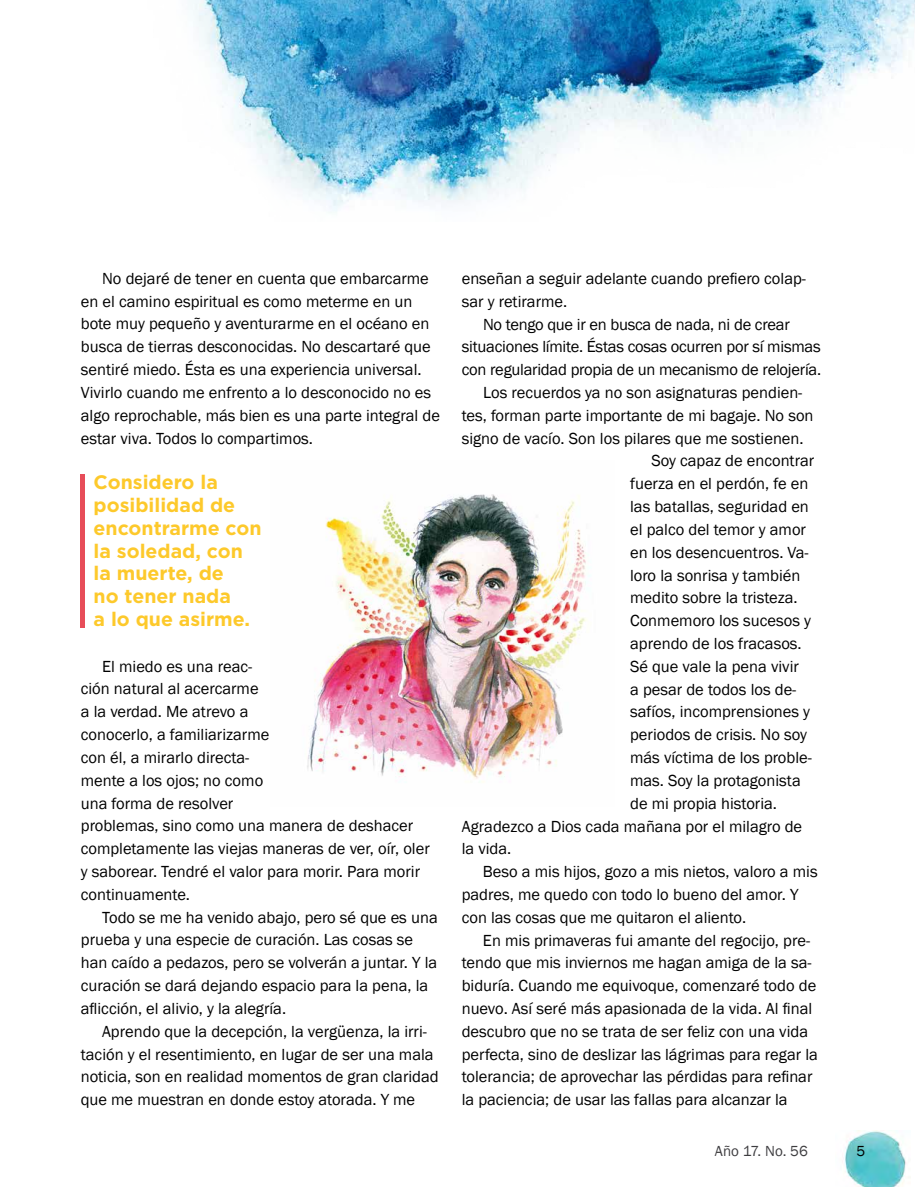
<style>
.page{position:relative;width:915px;height:1187px;background:#fff}
.page>*{position:absolute;margin:0;border:0;box-sizing:border-box;transform-origin:0 0}
.t1{font:700 19.5px/22.8px "Gotham";color:#fdc92b}
.t2{font:16.5px/22.8px "Franklin Gothic";color:#000}
.t3{font:15px "Franklin Gothic";color:#3e3d40}
.t4{font:15px "Franklin Gothic";color:#000}
</style>
<div class="page">
<img style="left:844px;top:1130px;width:62px;height:56px">
<img style="left:307px;top:494px;width:283px;height:289px">
<div style="left:80px;top:474px;width:5px;height:154px;background:#e74d59"></div>
<img style="left:188px;top:0;width:726px;height:212px">
<p class="t2" style="left:81px;top:267px;width:360px;text-indent:21px">No dejaré de tener en cuenta que embarcarme en el camino espiritual es como meterme en un bote muy pequeño y aventurarme en el océano en busca de tierras desconocidas. No descartaré que sentiré miedo. Ésta es una experiencia universal.<br>Vivirlo cuando me enfrento a lo desconocido no es algo reprochable, más bien es una parte integral de estar viva. Todos lo compartimos.</p>
<p class="t1" style="left:94px;top:470px;width:169px">Considero la posibilidad de encontrarme con la soledad, con la muerte, de<br>no tener nada<br>a lo que asirme.</p>
<p class="t2" style="left:81px;top:655px;width:350px;text-indent:21px">El miedo es una reac-<br>ción natural al acercarme<br>a la verdad. Me atrevo a<br>conocerlo, a familiarizarme<br>con él, a mirarlo directa-<br>mente a los ojos; no como<br>una forma de resolver<br>problemas, sino como una manera de deshacer completamente las viejas maneras de ver, oír, oler y saborear. Tendré el valor para morir. Para morir continuamente.</p>
<p class="t2" style="left:81px;top:906px;width:358px;text-indent:21px">Todo se me ha venido abajo, pero sé que es una prueba y una especie de curación. Las cosas se han caído a pedazos, pero se volverán a juntar. Y la curación se dará dejando espacio para la pena, la aflicción, el alivio, y la alegría.</p>
<p class="t2" style="left:81px;top:1020px;width:359px;text-indent:21px">Aprendo que la decepción, la vergüenza, la irri&shy;tación y el resentimiento, en lugar de ser una mala noticia, son en realidad momentos de gran claridad que me muestran en donde estoy atorada. Y me</p>
<p class="t2" style="left:461px;top:267px;width:345px">enseñan a seguir adelante cuando prefiero colap&shy;sar y retirarme.</p>
<p class="t2" style="left:483px;top:313px;width:308px">No tengo que ir en busca de nada, ni de crear</p>
<p class="t2" style="left:461px;top:336px;width:360px">situaciones límite. Éstas cosas ocurren por sí mismas</p>
<p class="t2" style="left:461px;top:358px;width:361px">con regularidad propia de un mecanismo de relojería.</p>
<p class="t2" style="left:483px;top:381px;width:321px">Los recuerdos ya no son asignaturas pendien-</p>
<p class="t2" style="left:461px;top:404px;width:353px">tes, forman parte importante de mi bagaje. No son</p>
<p class="t2" style="left:461px;top:427px;width:343px">signo de vacío. Son los pilares que me sostienen.</p>
<p class="t2" style="left:651px;top:450px;width:164px">Soy capaz de encontrar</p>
<p class="t2" style="left:630px;top:472px;width:180px">fuerza en el perdón, fe en</p>
<p class="t2" style="left:630px;top:495px;width:180px">las batallas, seguridad en</p>
<p class="t2" style="left:630px;top:518px;width:177px">el palco del temor y amor</p>
<p class="t2" style="left:630px;top:541px;width:180px">en los desencuentros. Va-</p>
<p class="t2" style="left:630px;top:564px;width:172px">loro la sonrisa y también</p>
<p class="t2" style="left:630px;top:586px;width:169px">medito sobre la tristeza.</p>
<p class="t2" style="left:630px;top:609px;width:182px">Conmemoro los sucesos y</p>
<p class="t2" style="left:630px;top:632px;width:173px">aprendo de los fracasos.</p>
<p class="t2" style="left:630px;top:655px;width:170px">Sé que vale la pena vivir</p>
<p class="t2" style="left:630px;top:678px;width:168px">a pesar de todos los de-</p>
<p class="t2" style="left:630px;top:700px;width:181px">safíos, incomprensiones y</p>
<p class="t2" style="left:630px;top:723px;width:178px">periodos de crisis. No soy</p>
<p class="t2" style="left:630px;top:746px;width:183px">más víctima de los proble-</p>
<p class="t2" style="left:630px;top:769px;width:172px">mas. Soy la protagonista</p>
<p class="t2" style="left:630px;top:792px;width:148px">de mi propia historia.</p>
<p class="t2" style="left:461px;top:814px;width:342px">Agradezco a Dios cada mañana por el milagro de</p>
<p class="t2" style="left:461px;top:837px;width:51px">la vida.</p>
<p class="t2" style="left:483px;top:860px;width:336px">Beso a mis hijos, gozo a mis nietos, valoro a mis</p>
<p class="t2" style="left:461px;top:883px;width:338px">padres, me quedo con todo lo bueno del amor. Y</p>
<p class="t2" style="left:461px;top:906px;width:286px">con las cosas que me quitaron el aliento.</p>
<p class="t2" style="left:483px;top:928px;width:328px">En mis primaveras fui amante del regocijo, pre-</p>
<p class="t2" style="left:461px;top:951px;width:351px">tendo que mis inviernos me hagan amiga de la sa-</p>
<p class="t2" style="left:461px;top:974px;width:356px">biduría. Cuando me equivoque, comenzaré todo de</p>
<p class="t2" style="left:461px;top:997px;width:352px">nuevo. Así seré más apasionada de la vida. Al final</p>
<p class="t2" style="left:461px;top:1020px;width:348px">descubro que no se trata de ser feliz con una vida</p>
<p class="t2" style="left:461px;top:1043px;width:357px">perfecta, sino de deslizar las lágrimas para regar la</p>
<p class="t2" style="left:461px;top:1065px;width:352px">tolerancia; de aprovechar las pérdidas para refinar</p>
<p class="t2" style="left:461px;top:1088px;width:327px">la paciencia; de usar las fallas para alcanzar la</p>
<p class="t3" style="left:714px;top:1141px;width:94px">Año 17. No. 56</p>
<p class="t4" style="left:856px;top:1141px;width:10px">5</p>
</div>
